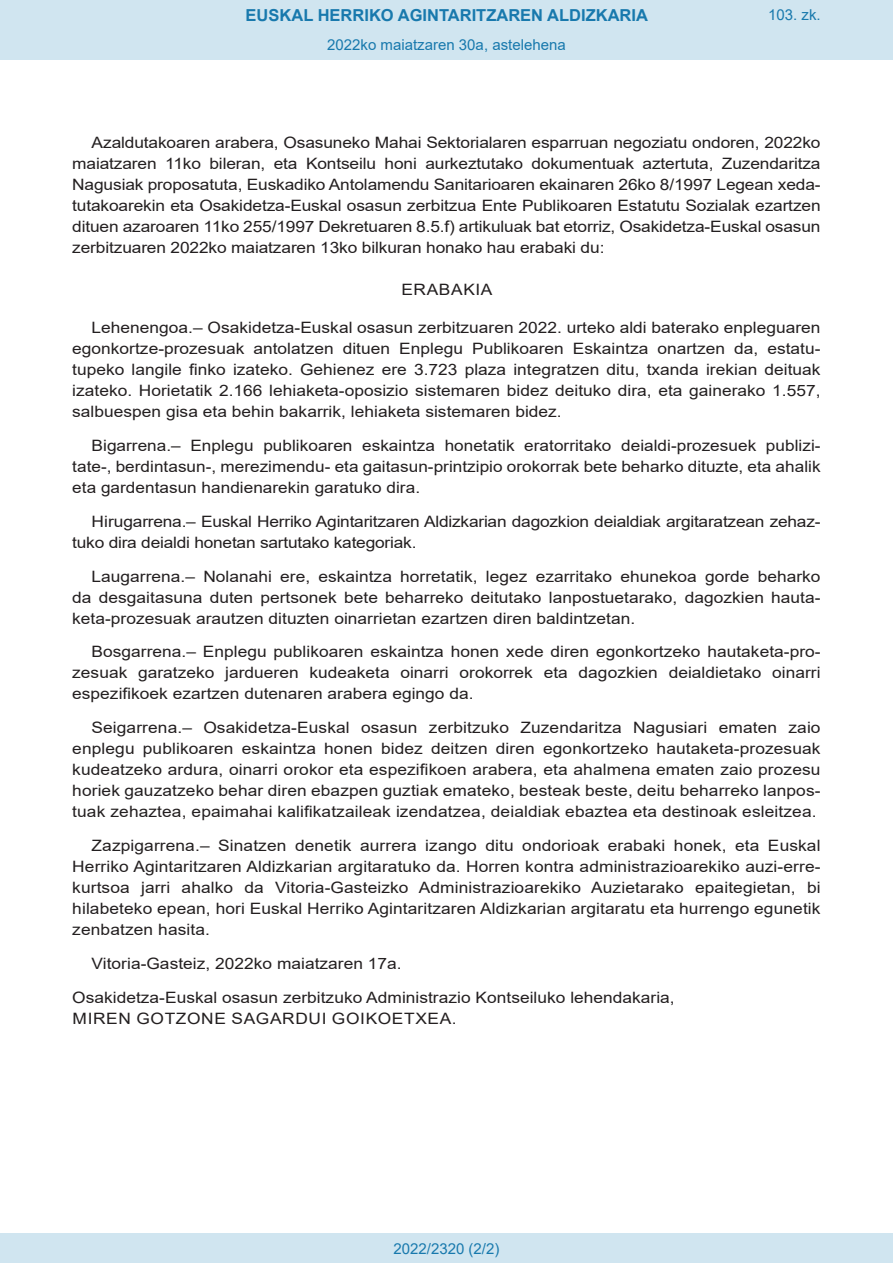
<style>
.page{position:relative;width:893px;height:1263px;background:#fff}
.page>*{position:absolute;margin:0;border:0;box-sizing:border-box;transform-origin:0 0}
.t1{font:700 16.5px "Arial";color:#1879ad}
.BOPVDetalle{font:15.6px/21px "Arial";color:#231f20;text-align:justify;scale:1.11 1}
.BOPVFirmaPuesto{font:15.6px "Arial";color:#231f20;scale:1.11 1}
.BOPVFirmaLugFec{font:15.6px "Arial";color:#231f20;scale:1.11 1}
.BOPVFirmaNombre{font:15.6px "Arial";letter-spacing:.035em;color:#231f20;scale:1.11 1}
.BOPVClave{font:15.6px "Arial";letter-spacing:.035em;color:#231f20;scale:1.11 1}
.Paginacion_Centro{font:15px "Arial";color:#1879ad}
</style>
<div class="page">
<div style="left:0;top:0;width:893px;height:60px;background:#d0e5f0"></div>
<div style="left:0;top:1233px;width:893px;height:30px;background:#d0e5f0"></div>
<p class="t1" style="left:246px;top:3px;width:404px">EUSKAL HERRIKO AGINTARITZAREN ALDIZKARIA</p>
<p class="Paginacion_Centro" style="left:327px;top:35px;width:240px">2022ko maiatzaren 30a, astelehena</p>
<p class="Paginacion_Centro" style="left:768px;top:5px;width:54px">103. zk.</p>
<p class="BOPVDetalle" style="left:72px;top:132px;width:676px;text-indent:19px">Azaldutakoaren arabera, Osasuneko Mahai Sektorialaren esparruan negoziatu ondoren, 2022ko maiatzaren 11ko bileran, eta Kontseilu honi aurkeztutako dokumentuak aztertuta, Zuzendaritza Nagusiak proposatuta, Euskadiko Antolamendu Sanitarioaren ekainaren 26ko 8/1997 Legean xeda&shy;tutakoarekin eta Osakidetza-Euskal osasun zerbitzua Ente Publikoaren Estatutu Sozialak ezartzen dituen azaroaren 11ko 255/1997 Dekretuaren 8.5.f) artikuluak bat etorriz, Osakidetza-Euskal osasun zerbitzuaren 2022ko maiatzaren 13ko bilkuran honako hau erabaki du:</p>
<p class="BOPVClave" style="left:401px;top:279px;width:84px">ERABAKIA</p>
<p class="BOPVDetalle" style="left:72px;top:317px;width:676px;text-indent:19px">Lehenengoa.– Osakidetza-Euskal osasun zerbitzuaren 2022. urteko aldi baterako enpleguaren egonkortze-prozesuak antolatzen dituen Enplegu Publikoaren Eskaintza onartzen da, estatu&shy;tupeko langile finko izateko. Gehienez ere 3.723 plaza integratzen ditu, txanda irekian deituak izateko. Horietatik 2.166 lehiaketa-oposizio sistemaren bidez deituko dira, eta gainerako 1.557, salbuespen gisa eta behin bakarrik, lehiaketa sistemaren bidez.</p>
<p class="BOPVDetalle" style="left:72px;top:435px;width:676px;text-indent:19px">Bigarrena.– Enplegu publikoaren eskaintza honetatik eratorritako deialdi-prozesuek publizi&shy;tate-, berdintasun-, merezimendu- eta gaitasun-printzipio orokorrak bete beharko dituzte, eta ahalik eta gardentasun handienarekin garatuko dira.</p>
<p class="BOPVDetalle" style="left:72px;top:511px;width:676px;text-indent:19px">Hirugarrena.– Euskal Herriko Agintaritzaren Aldizkarian dagozkion deialdiak argitaratzean zehaz&shy;tuko dira deialdi honetan sartutako kategoriak.</p>
<p class="BOPVDetalle" style="left:72px;top:566px;width:676px;text-indent:19px">Laugarrena.– Nolanahi ere, eskaintza horretatik, legez ezarritako ehunekoa gorde beharko da desgaitasuna duten pertsonek bete beharreko deitutako lanpostuetarako, dagozkien hauta&shy;keta-prozesuak arautzen dituzten oinarrietan ezartzen diren baldintzetan.</p>
<p class="BOPVDetalle" style="left:72px;top:641px;width:676px;text-indent:19px">Bosgarrena.– Enplegu publikoaren eskaintza honen xede diren egonkortzeko hautaketa-pro&shy;zesuak garatzeko jardueren kudeaketa oinarri orokorrek eta dagozkien deialdietako oinarri espezifikoek ezartzen dutenaren arabera egingo da.</p>
<p class="BOPVDetalle" style="left:72px;top:717px;width:676px;text-indent:19px">Seigarrena.– Osakidetza-Euskal osasun zerbitzuko Zuzendaritza Nagusiari ematen zaio enplegu publikoaren eskaintza honen bidez deitzen diren egonkortzeko hautaketa-prozesuak kudeatzeko ardura, oinarri orokor eta espezifikoen arabera, eta ahalmena ematen zaio prozesu horiek gauzatzeko behar diren ebazpen guztiak emateko, besteak beste, deitu beharreko lanpos&shy;tuak zehaztea, epaimahai kalifikatzaileak izendatzea, deialdiak ebaztea eta destinoak esleitzea.</p>
<p class="BOPVDetalle" style="left:72px;top:835px;width:676px;text-indent:19px">Zazpigarrena.– Sinatzen denetik aurrera izango ditu ondorioak erabaki honek, eta Euskal Herriko Agintaritzaren Aldizkarian argitaratuko da. Horren kontra administrazioarekiko auzi-erre&shy;kurtsoa jarri ahalko da Vitoria-Gasteizko Administrazioarekiko Auzietarako epaitegietan, bi hilabeteko epean, hori Euskal Herriko Agintaritzaren Aldizkarian argitaratu eta hurrengo egunetik zenbatzen hasita.</p>
<p class="BOPVFirmaLugFec" style="left:92px;top:952px;width:281px">Vitoria-Gasteiz, 2022ko maiatzaren 17a.</p>
<p class="BOPVFirmaPuesto" style="left:72px;top:986px;width:544px">Osakidetza-Euskal osasun zerbitzuko Administrazio Kontseiluko lehendakaria,</p>
<p class="BOPVFirmaNombre" style="left:73px;top:1007px;width:347px">MIREN GOTZONE SAGARDUI GOIKOETXEA.</p>
<p class="Paginacion_Centro" style="left:393px;top:1238px;width:107px">2022/2320 (2/2)</p>
</div>
